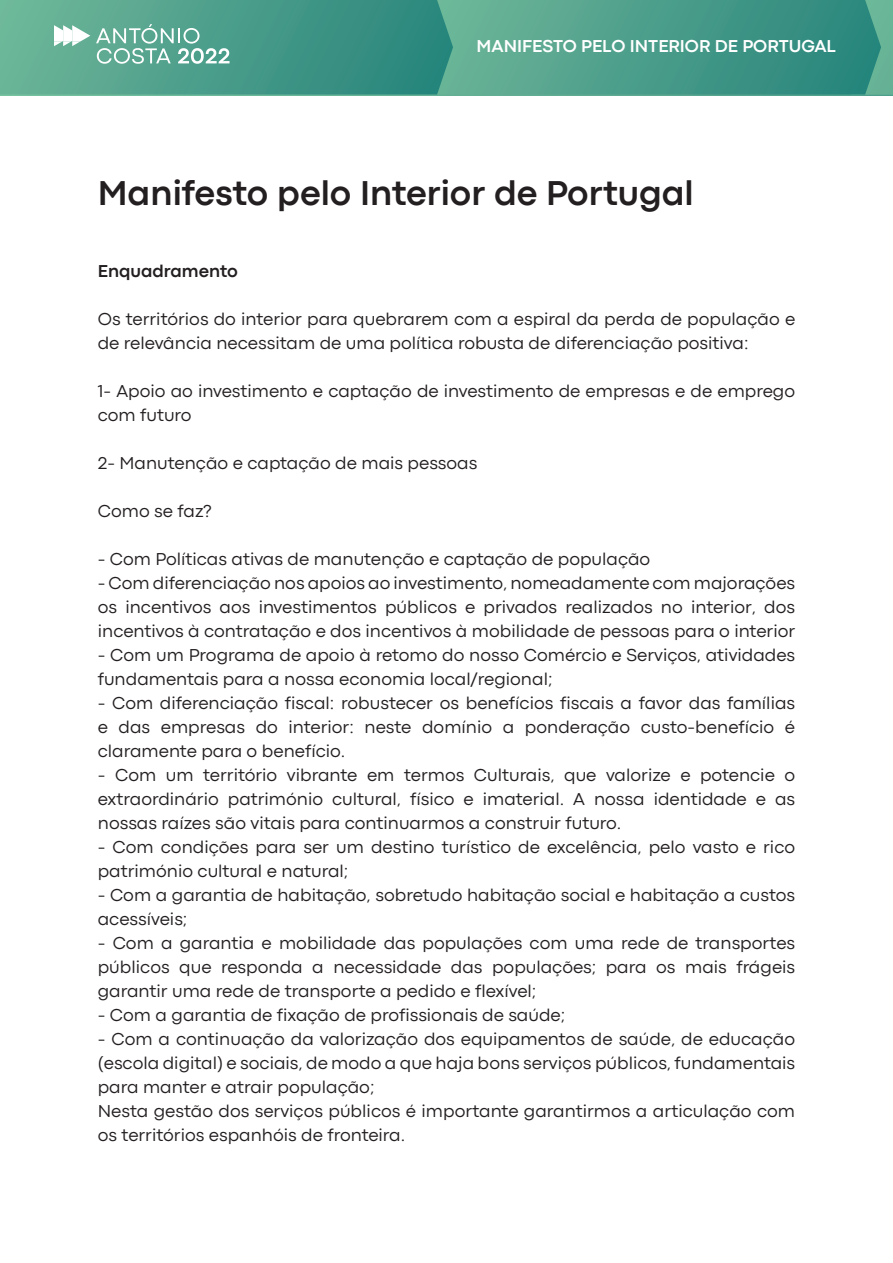
<style>
.page{position:relative;width:893px;height:1263px;background:#fff}
.page>*{position:absolute;margin:0;border:0;box-sizing:border-box;transform-origin:0 0}
.t1{font:700 36px "Codec Pro";color:#231f20}
.t2{font:18px/24px "Codec Pro News";color:#231f20}
.t3{font:700 18px "Codec Pro";color:#fff}
.t4{font:700 18px "Codec Pro";color:#231f20}
</style>
<div class="page">
<svg style="left:0;top:94px;width:893px;height:2px;background:#5cab92"></svg>
<svg style="left:0;top:0;width:893px;height:94px;background:#4e9f8c"></svg>
<p class="t3" style="left:477px;top:35px;width:361px">MANIFESTO PELO INTERIOR DE PORTUGAL</p>
<p class="t1" style="left:98px;top:172px;width:597px">Manifesto pelo Interior de Portugal</p>
<p class="t4" style="left:98px;top:260px;width:142px">Enquadramento</p>
<p class="t2" style="left:98px;top:307px;width:699px">Os territórios do interior para quebrarem com a espiral da perda de população e de relevância necessitam de uma política robusta de diferenciação positiva:</p>
<p class="t2" style="left:98px;top:379px;width:699px">1- Apoio ao investimento e captação de investimento de empresas e de emprego com futuro</p>
<p class="t2" style="left:98px;top:451px;width:381px">2- Manutenção e captação de mais pessoas</p>
<p class="t2" style="left:98px;top:499px;width:115px">Como se faz?</p>
<p class="t2" style="left:98px;top:547px;width:554px">- Com Políticas ativas de manutenção e captação de população</p>
<p class="t2" style="left:98px;top:571px;width:699px;text-align:justify">- Com diferenciação nos apoios ao investimento, nomeadamente com majorações os incentivos aos investimentos públicos e privados realizados no interior, dos incentivos à contratação e dos incentivos à mobilidade de pessoas para o interior</p>
<p class="t2" style="left:98px;top:643px;width:699px">- Com um Programa de apoio à retomo do nosso Comércio e Serviços, atividades fundamentais para a nossa economia local/regional;</p>
<p class="t2" style="left:98px;top:691px;width:699px;text-align:justify">- Com diferenciação fiscal: robustecer os benefícios fiscais a favor das famílias e das empresas do interior: neste domínio a ponderação custo-benefício é claramente para o benefício.</p>
<p class="t2" style="left:98px;top:763px;width:699px;text-align:justify">- Com um território vibrante em termos Culturais, que valorize e potencie o extraordinário património cultural, físico e imaterial. A nossa identidade e as nossas raízes são vitais para continuarmos a construir futuro.</p>
<p class="t2" style="left:98px;top:835px;width:699px">- Com condições para ser um destino turístico de excelência, pelo vasto e rico património cultural e natural;</p>
<p class="t2" style="left:98px;top:883px;width:699px">- Com a garantia de habitação, sobretudo habitação social e habitação a custos acessíveis;</p>
<p class="t2" style="left:98px;top:931px;width:699px;text-align:justify">- Com a garantia e mobilidade das populações com uma rede de transportes públicos que responda a necessidade das populações; para os mais frágeis garantir uma rede de transporte a pedido e flexível;</p>
<p class="t2" style="left:98px;top:1003px;width:469px">- Com a garantia de fixação de profissionais de saúde;</p>
<p class="t2" style="left:98px;top:1027px;width:699px;text-align:justify">- Com a continuação da valorização dos equipamentos de saúde, de educação (escola digital) e sociais, de modo a que haja bons serviços públicos, fundamentais para manter e atrair população;</p>
<p class="t2" style="left:98px;top:1099px;width:699px">Nesta gestão dos serviços públicos é importante garantirmos a articulação com os territórios espanhóis de fronteira.</p>
</div>
